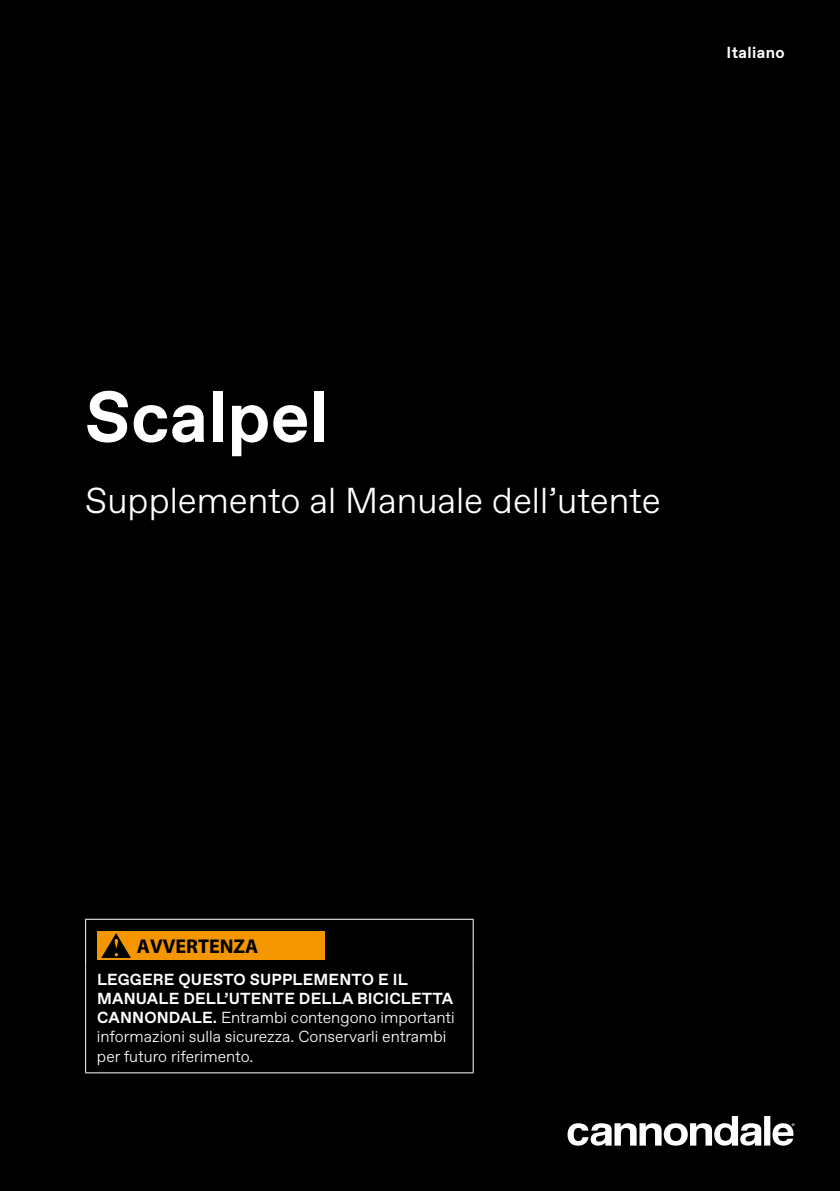
<style>
.page{position:relative;width:840px;height:1191px;background:#fff}
.page>*{position:absolute;margin:0;border:0;box-sizing:border-box;transform-origin:0 0}
.t1{font:700 72px "Favorit";color:#fff}
.t2{font:300 36px "Favorit";color:#fff}
.t3{font:700 20px "Myriad Pro";color:#000}
.t4{font:300 16px/19.2px "Favorit";color:#fff}
.t5{font:700 16px "Favorit";letter-spacing:.025em;color:#fff}
.s1{font-weight:700}
</style>
<div class="page">
<div style="left:0;top:0;width:839px;height:1191px;background:#000"></div>
<svg style="left:764px;top:1116px;width:5px;height:29px"></svg>
<svg style="left:567px;top:1116px;width:193px;height:29px"></svg>
<svg style="left:772px;top:1123px;width:22px;height:22px"></svg>
<hr style="left:85px;top:918px;width:388px;height:1px;background:#fff">
<hr style="left:85px;top:919px;width:1px;height:47px;background:#fff">
<hr style="left:85px;top:966px;width:1px;height:106px;background:#fff">
<hr style="left:85px;top:1072px;width:388px;height:1px;background:#fff">
<hr style="left:472px;top:919px;width:1px;height:47px;background:#fff">
<hr style="left:472px;top:966px;width:1px;height:106px;background:#fff">
<div style="left:97px;top:931px;width:227px;height:29px;background:#f49600"></div>
<svg style="left:102px;top:933px;width:28px;height:24px"></svg>
<p class="t5" style="left:726px;top:42px;width:60px">Italiano</p>
<h1 class="t1" style="left:85px;top:369px;width:245px">Scalpel</h1>
<h2 class="t2" style="left:85px;top:476px;width:576px">Supplemento al Manuale dell’utente</h2>
<p class="t3" style="left:137px;top:933px;width:123px">AVVERTENZA</p>
<p class="t4" style="left:97px;top:969px;width:359px"><span class="s1">LEGGERE QUESTO SUPPLEMENTO E IL MANUALE DELL’UTENTE DELLA BICICLETTA CANNONDALE.</span> Entrambi contengono importanti informazioni sulla sicurezza. Conservarli entrambi per futuro riferimento.</p>
</div>
